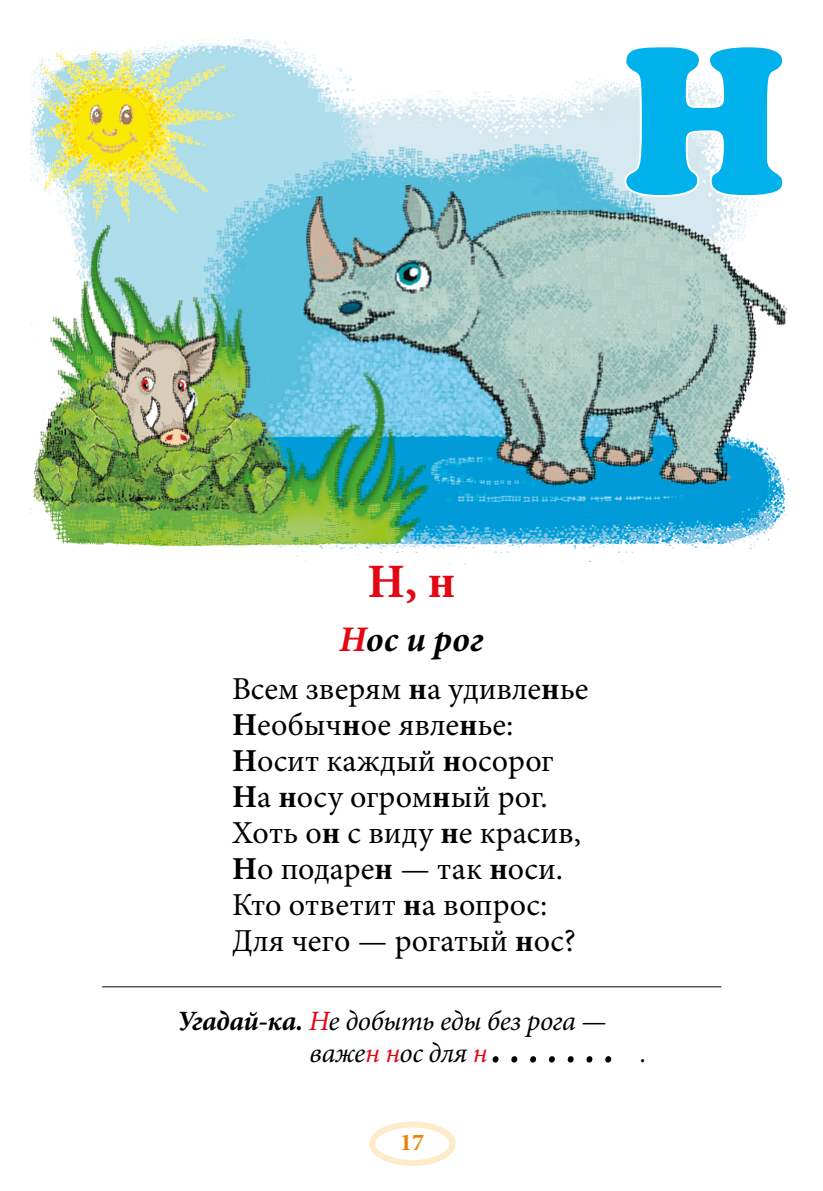
<style>
.page{position:relative;width:823px;height:1191px;background:#fff}
.page>*{position:absolute;margin:0;border:0;box-sizing:border-box;transform-origin:0 0}
.t1{font:700 48px "Minion Pro";color:#e30613}
.t2{font:italic 700 36px "Minion Pro";color:#000}
.t3{font:32px/36px "Minion Pro";color:#000}
.t4{font:italic 28px/32px "Minion Pro";letter-spacing:-.015em;color:#000}
.t5{font:700 24px "Minion Pro";color:#ef7d00}
.s1{color:#e30613}
.s2{font-weight:700}
.s3{font-size:56px}
</style>
<div class="page">
<hr style="left:102px;top:986px;width:619px;height:1px;background:#000">
<img style="left:30px;top:40px;width:759px;height:525px">
<div style="left:369px;top:1121px;width:86px;height:44px;border:6px solid #ffeaca;border-radius:50%"></div>
<svg style="left:623px;top:44px;width:162px;height:154px"></svg>
<h1 class="t1" style="left:367px;top:547px;width:89px">Н, н</h1>
<p class="t2" style="left:339px;top:614px;width:146px"><span class="s1">Н</span>ос и рог</p>
<p class="t3" style="left:232px;top:670px;width:357px">Всем зверям <span class="s2">н</span>а удивле<span class="s2">н</span>ье<br><span class="s2">Н</span>еобыч<span class="s2">н</span>ое явле<span class="s2">н</span>ье:<br><span class="s2">Н</span>осит каждый <span class="s2">н</span>осорог<br><span class="s2">Н</span>а <span class="s2">н</span>осу огром<span class="s2">н</span>ый рог.<br>Хоть о<span class="s2">н</span> с виду <span class="s2">н</span>е красив,<br><span class="s2">Н</span>о подаре<span class="s2">н</span> — так <span class="s2">н</span>оси.<br>Кто ответит <span class="s2">н</span>а вопрос:<br>Для чего — рогатый <span class="s2">н</span>ос?</p>
<p class="t4" style="left:309px;top:1005px;width:339px;text-indent:-132px"><span class="s2">Угадай-ка.</span> <span class="s1">Н</span>е добыть еды без рога — важе<span class="s1">н н</span>ос для <span class="s1">н</span><span class="s3">.......</span> .</p>
<p class="t5" style="left:400px;top:1125px;width:25px">17</p>
</div>
